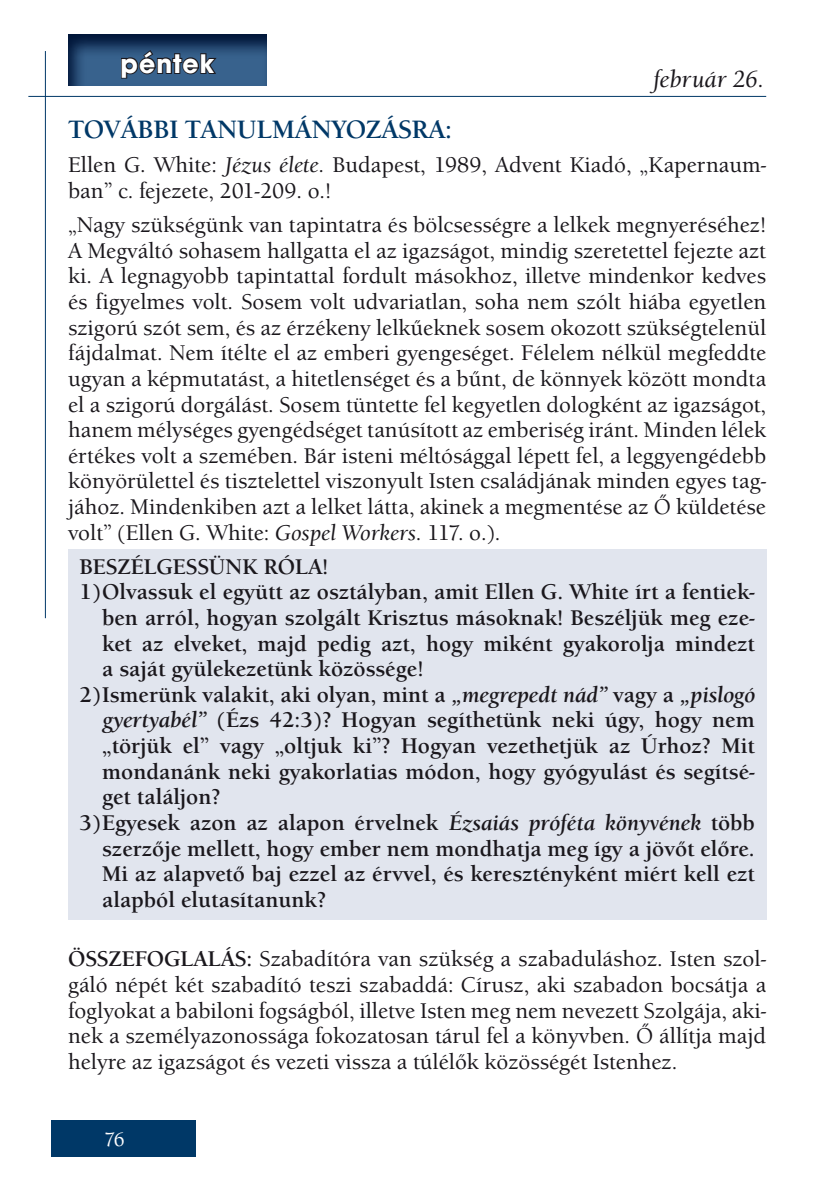
<style>
.page{position:relative;width:840px;height:1191px;background:#fff}
.page>*{position:absolute;margin:0;border:0;box-sizing:border-box;transform-origin:0 0}
.t1{font:700 28px "Avant Gar Got Itc TEE";letter-spacing:.04em;color:#fff}
.t2{font:700 26px "Berkeley Old Sty Itc TEE";color:#003867}
.t3{font:italic 500 24px "Berkeley Old Sty Itc TEE";color:#1a171c}
.t4{font:500 22px/25.6px "Berkeley Old Sty Itc TEE";color:#1a171c;text-align:justify}
.t5{font:700 22px "Berkeley Old Sty Itc TEE";color:#1a171c}
.t6{font:500 20px "Berkeley Old Sty Itc TEE";color:#fff}
.s1{font-style:italic}
.s2{font-weight:700}
</style>
<div class="page">
<div style="left:51px;top:1120px;width:145px;height:37px;background:#003867"></div>
<hr style="left:28px;top:96px;width:737px;height:1px;background:#003867">
<hr style="left:45px;top:51px;width:1px;height:567px;background:#003867">
<div style="left:68px;top:549px;width:697px;height:371px;background:#e1e5ee"></div>
<svg style="left:68px;top:34px;width:199px;height:52px;background:#24476f"></svg>
<svg style="left:120px;top:49px;width:99px;height:31px;background:#2c4766"></svg>
<p class="t1" style="left:120px;top:46px;width:95px">péntek</p>
<p class="t2" style="left:68px;top:115px;width:385px">TOVÁBBI TANULMÁNYOZÁSRA:</p>
<p class="t4" style="left:68px;top:152px;width:699px">Ellen G. White: <span class="s1">Jézus élete.</span> Budapest, 1989, Advent Kiadó, „Kapernaum&shy;ban” c. fejezete, 201-209. o.!</p>
<p class="t4" style="left:68px;top:212px;width:699px">„Nagy szükségünk van tapintatra és bölcsességre a lelkek megnyeréséhez!<br>A Megváltó sohasem hallgatta el az igazságot, mindig szeretettel fejezte azt ki. A legnagyobb tapintattal fordult másokhoz, illetve mindenkor kedves és figyelmes volt. Sosem volt udvariatlan, soha nem szólt hiába egyetlen szigorú szót sem, és az érzékeny lelkűeknek sosem okozott szükségtelenül fájdalmat. Nem ítélte el az emberi gyengeséget. Félelem nélkül megfeddte ugyan a képmutatást, a hitetlenséget és a bűnt, de könnyek között mondta el a szigorú dorgálást. Sosem tüntette fel kegyetlen dologként az igazságot, hanem mélységes gyengédséget tanúsított az emberiség iránt. Minden lélek értékes volt a szemében. Bár isteni méltósággal lépett fel, a leggyengédebb könyörülettel és tisztelettel viszonyult Isten családjának minden egyes tag&shy;jához. Mindenkiben azt a lelket látta, akinek a megmentése az Ő küldetése volt” (Ellen G. White: <span class="s1">Gospel Workers</span>. 117. o.).</p>
<p class="t5" style="left:79px;top:553px;width:250px">BESZÉLGESSÜNK RÓLA!</p>
<p class="t5" style="left:79px;top:579px;width:676px">1)Olvassuk el együtt az osztályban, amit Ellen G. White írt a fentiek-</p>
<p class="t5" style="left:102px;top:605px;width:653px">ben arról, hogyan szolgált Krisztus másoknak! Beszéljük meg eze-</p>
<p class="t5" style="left:102px;top:630px;width:653px">ket az elveket, majd pedig azt, hogy miként gyakorolja mindezt</p>
<p class="t5" style="left:102px;top:656px;width:323px">a saját gyülekezetünk közössége!</p>
<p class="t5" style="left:79px;top:681px;width:676px">2)Ismerünk valakit, aki olyan, mint a <span class="s1">„megrepedt nád”</span> vagy a <span class="s1">„pislogó</span></p>
<p class="t5" style="left:102px;top:707px;width:653px"><span class="s1">gyertyabél”</span> (Ézs 42:3)? Hogyan segíthetünk neki úgy, hogy nem</p>
<p class="t5" style="left:102px;top:733px;width:654px">„törjük el” vagy „oltjuk ki”? Hogyan vezethetjük az Úrhoz? Mit</p>
<p class="t5" style="left:102px;top:758px;width:654px">mondanánk neki gyakorlatias módon, hogy gyógyulást és segítsé-</p>
<p class="t5" style="left:102px;top:784px;width:120px">get találjon?</p>
<p class="t5" style="left:79px;top:809px;width:676px">3)Egyesek azon az alapon érvelnek <span class="s1">Ézsaiás próféta könyvének</span> több</p>
<p class="t5" style="left:102px;top:835px;width:653px">szerzője mellett, hogy ember nem mondhatja meg így a jövőt előre.</p>
<p class="t5" style="left:102px;top:861px;width:653px">Mi az alapvető baj ezzel az érvvel, és keresztényként miért kell ezt</p>
<p class="t5" style="left:102px;top:886px;width:225px">alapból elutasítanunk?</p>
<p class="t4" style="left:68px;top:946px;width:699px"><span class="s2">ÖSSZEFOGLALÁS:</span> Szabadítóra van szükség a szabaduláshoz. Isten szol&shy;gáló népét két szabadító teszi szabaddá: Círusz, aki szabadon bocsátja a foglyokat a babiloni fogságból, illetve Isten meg nem nevezett Szolgája, aki&shy;nek a személyazonossága fokozatosan tárul fel a könyvben. Ő állítja majd helyre az igazságot és vezeti vissza a túlélők közösségét Istenhez.</p>
<p class="t3" style="left:652px;top:65px;width:113px">február 26.</p>
<p class="t6" style="left:104px;top:1128px;width:22px">76</p>
</div>
